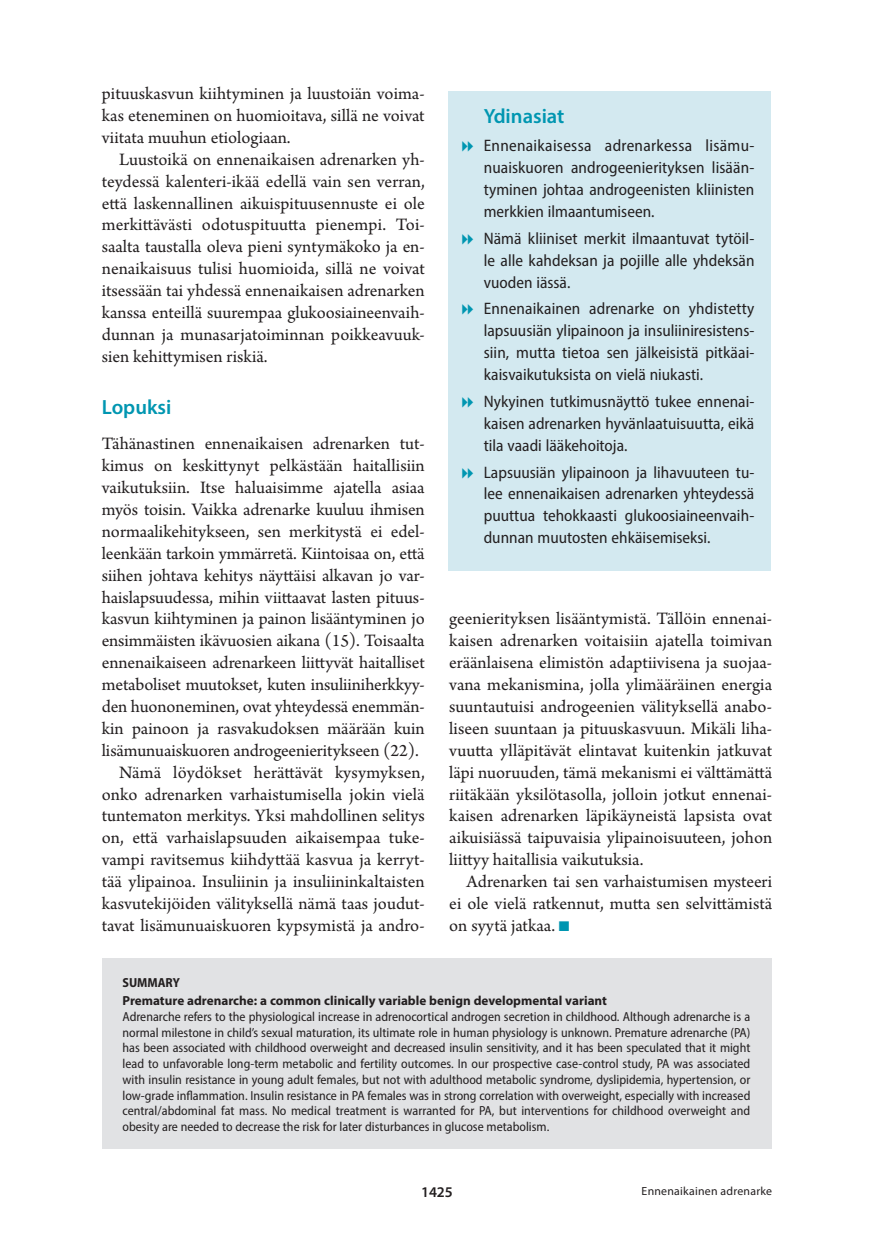
<style>
.page{position:relative;width:874px;height:1241px;background:#fff}
.page>*{position:absolute;margin:0;border:0;box-sizing:border-box;transform-origin:0 0}
.ydinasiat_otsikko_tu{font:600 20.65px "Myriad Pro";color:#0096b1}
.v1{font:600 20.65px "Myriad Pro";color:#0096b1}
.l_ei_sis{font:18.38px/21.9px "Arno Pro";color:#231f20;text-align:justify}
.t1{font:semi-condensed 16.62px/21.9px "Myriad Pro";color:#231f20;text-align:justify}
.t2{font:600 14.88px "Myriad Pro";color:#231f20}
.summary_leipis{font:semi-condensed 13.12px/15.8px "Myriad Pro";color:#231f20;text-align:justify}
.summary_leipis-2{font:700 13.12px "Myriad Pro";color:#231f20}
.summary_leipis-3{font:700 semi-condensed 13.12px "Myriad Pro";color:#231f20}
.Ala{font:11.9px "Myriad Pro";letter-spacing:.02em;color:#231f20}
.s1{color:#0096b1}
</style>
<div class="page">
<div style="left:448px;top:91px;width:323px;height:479px;background:#d3e9f0"></div>
<div style="left:102px;top:957px;width:669px;height:191px;background:#e1e2e4"></div>
<p class="l_ei_sis" style="left:102px;top:84px;width:324px">pituuskasvun kiihtyminen ja luustoiän voima&shy;kas eteneminen on huomioitava, sillä ne voivat viitata muuhun etiologiaan.</p>
<p class="l_ei_sis" style="left:102px;top:149px;width:324px;text-indent:17px">Luustoikä on ennenaikaisen adrenarken yh&shy;teydessä kalenteri-ikää edellä vain sen verran, että laskennallinen aikuispituusennuste ei ole merkittävästi odotuspituutta pienempi. Toi&shy;saalta taustalla oleva pieni syntymäkoko ja en&shy;nenaikaisuus tulisi huomioida, sillä ne voivat itsessään tai yhdessä ennenaikaisen adrenarken kanssa enteillä suurempaa glukoosiaineenvaih&shy;dunnan ja munasarjatoiminnan poikkeavuuk&shy;sien kehittymisen riskiä.</p>
<p class="v1" style="left:102px;top:394px;width:71px">Lopuksi</p>
<p class="l_ei_sis" style="left:102px;top:434px;width:324px">Tähänastinen ennenaikaisen adrenarken tut&shy;kimus on keskittynyt pelkästään haitallisiin vaikutuksiin. Itse haluaisimme ajatella asiaa myös toisin. Vaikka adrenarke kuuluu ihmisen normaalikehitykseen, sen merkitystä ei edel&shy;leenkään tarkoin ymmärretä. Kiintoisaa on, että siihen johtava kehitys näyttäisi alkavan jo var&shy;haislapsuudessa, mihin viittaavat lasten pituus&shy;kasvun kiihtyminen ja painon lisääntyminen jo ensimmäisten ikävuosien aikana (15). Toisaalta ennenaikaiseen adrenarkeen liittyvät haitalliset metaboliset muutokset, kuten insuliiniherkkyy&shy;den huononeminen, ovat yhteydessä enemmän&shy;kin painoon ja rasvakudoksen määrään kuin lisämunuaiskuoren androgeenieritykseen (22).</p>
<p class="l_ei_sis" style="left:102px;top:762px;width:324px;text-indent:17px">Nämä löydökset herättävät kysymyksen, onko adrenarken varhaistumisella jokin vielä tuntematon merkitys. Yksi mahdollinen selitys on, että varhaislapsuuden aikaisempaa tuke&shy;vampi ravitsemus kiihdyttää kasvua ja kerryt&shy;tää ylipainoa. Insuliinin ja insuliininkaltaisten kasvutekijöiden välityksellä nämä taas joudut&shy;tavat lisämunuaiskuoren kypsymistä ja andro-</p>
<p class="ydinasiat_otsikko_tu" style="left:483px;top:103px;width:82px">Ydinasiat</p>
<p class="t1" style="left:483px;top:134px;width:272px">Ennenaikaisessa adrenarkessa lisämu&shy;nuaiskuoren androgeenierityksen lisään&shy;tyminen johtaa androgeenisten kliinisten merkkien ilmaantumiseen.</p>
<p class="t1" style="left:483px;top:227px;width:272px">Nämä kliiniset merkit ilmaantuvat tytöil&shy;le alle kahdeksan ja pojille alle yhdeksän vuoden iässä.</p>
<p class="t1" style="left:483px;top:297px;width:272px">Ennenaikainen adrenarke on yhdistetty lapsuusiän ylipainoon ja insuliiniresistens&shy;siin, mutta tietoa sen jälkeisistä pitkäai&shy;kaisvaikutuksista on vielä niukasti.</p>
<p class="t1" style="left:483px;top:390px;width:272px">Nykyinen tutkimusnäyttö tukee ennenai&shy;kaisen adrenarken hyvänlaatuisuutta, eikä tila vaadi lääkehoitoja.</p>
<p class="t1" style="left:483px;top:460px;width:272px">Lapsuusiän ylipainoon ja lihavuuteen tu&shy;lee ennenaikaisen adrenarken yhteydessä puuttua tehokkaasti glukoosiaineenvaih&shy;dunnan muutosten ehkäisemiseksi.</p>
<p class="l_ei_sis" style="left:449px;top:609px;width:324px">geenierityksen lisääntymistä. Tällöin ennenai&shy;kaisen adrenarken voitaisiin ajatella toimivan eräänlaisena elimistön adaptiivisena ja suojaa&shy;vana mekanismina, jolla ylimääräinen energia suuntautuisi androgeenien välityksellä anabo&shy;liseen suuntaan ja pituuskasvuun. Mikäli liha&shy;vuutta ylläpitävät elintavat kuitenkin jatkuvat läpi nuoruuden, tämä mekanismi ei välttämättä riitäkään yksilötasolla, jolloin jotkut ennenai&shy;kaisen adrenarken läpikäyneistä lapsista ovat aikuisiässä taipuvaisia ylipainoisuuteen, johon liittyy haitallisia vaikutuksia.</p>
<p class="l_ei_sis" style="left:449px;top:871px;width:324px;text-indent:17px">Adrenarken tai sen varhaistumisen mysteeri ei ole vielä ratkennut, mutta sen selvittämistä on syytä jatkaa. <span class="s1">■</span></p>
<p class="summary_leipis-3" style="left:122px;top:973px;width:59px">SUMMARY</p>
<p class="summary_leipis-2" style="left:122px;top:991px;width:486px">Premature adrenarche: a common clinically variable benign developmental variant</p>
<p class="summary_leipis" style="left:122px;top:1008px;width:629px">Adrenarche refers to the physiological increase in adrenocortical androgen secretion in childhood. Although adrenarche is a normal milestone in child’s sexual maturation, its ultimate role in human physiology is unknown. Premature adrenarche (PA) has been associated with childhood overweight and decreased insulin sensitivity, and it has been speculated that it might lead to unfavorable long-term metabolic and fertility outcomes. In our prospective case-control study, PA was associated with insulin resistance in young adult females, but not with adulthood metabolic syndrome, dyslipidemia, hypertension, or low-grade inflammation. Insulin resistance in PA females was in strong correlation with overweight, especially with increased central/abdominal fat mass. No medical treatment is warranted for PA, but interventions for childhood overweight and obesity are needed to decrease the risk for later disturbances in glucose metabolism.</p>
<p class="t2" style="left:421px;top:1182px;width:33px">1425</p>
<p class="Ala" style="left:641px;top:1183px;width:132px">Ennenaikainen adrenarke</p>
</div>
